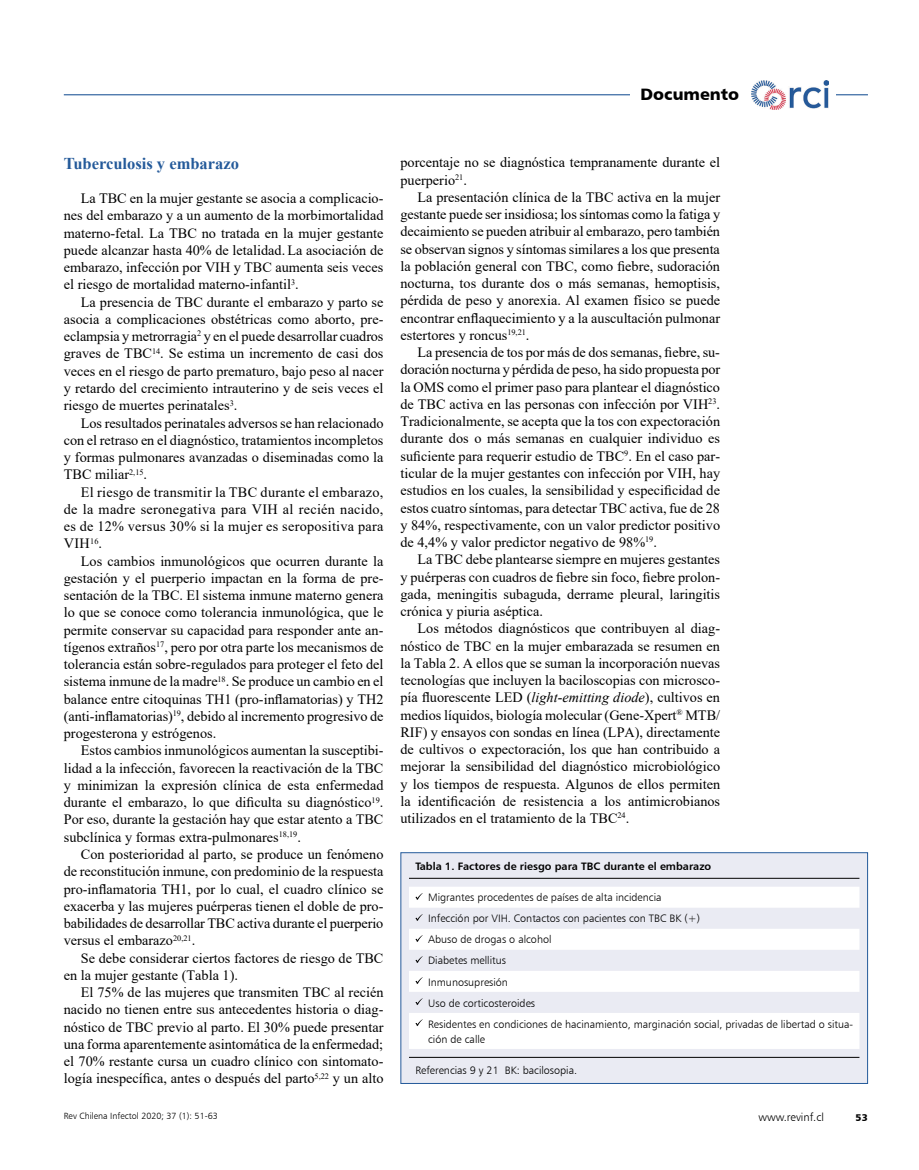
<style>
.page{position:relative;width:919px;height:1170px;background:#fff}
.page>*{position:absolute;margin:0;border:0;box-sizing:border-box;transform-origin:0 0}
.t1{font:700 16.5px "Times New Roman";color:#245a9a}
.t2{font:16.5px "Humanist 777 BT Black B";color:#000}
.t3{font:14.25px/17.2px "Times New Roman";color:#000;text-align:justify}
.t4{font:11.25px "Humanist 777 BT Light B";color:#000}
.t5{font:10.8px/21px "Humanist 777 BT Light B";color:#000}
.t6{font:10.8px "Humanist 777 BT Bold B";color:#000}
.t7{font:9.75px "Humanist 777 BT Black B";color:#000}
.t8{font:9px "Humanist 777 BT Light B";color:#000}
.s1{font-style:italic}
</style>
<div class="page">
<hr style="left:64px;top:94px;width:803px;height:1px;background:#245a9a">
<div style="left:744px;top:80px;width:92px;height:30px;background:#fff"></div>
<img style="left:751px;top:80px;width:77px;height:29px">
<div style="left:630px;top:79px;width:119px;height:30px;background:#fff"></div>
<div style="left:401px;top:852px;width:466px;height:231px;background:#eaebf3"></div>
<svg style="left:409px;top:887px;width:450px;height:161px;fill:#fff"></svg>
<hr style="left:409px;top:1057px;width:450px;height:1px;background:#000">
<hr style="left:409px;top:878px;width:450px;height:1px;background:#000">
<svg style="left:415px;top:893px;width:7px;height:7px"></svg>
<svg style="left:415px;top:914px;width:7px;height:7px"></svg>
<svg style="left:415px;top:935px;width:7px;height:7px"></svg>
<svg style="left:415px;top:956px;width:7px;height:7px"></svg>
<svg style="left:415px;top:977px;width:7px;height:7px"></svg>
<svg style="left:415px;top:998px;width:7px;height:7px"></svg>
<svg style="left:415px;top:1019px;width:7px;height:7px"></svg>
<div style="left:400px;top:852px;width:467px;height:231px;border:1px solid #245a9a"></div>
<p class="t2" style="left:640px;top:84px;width:100px">Documento</p>
<p class="t1" style="left:64px;top:151px;width:177px">Tuberculosis y embarazo</p>
<p class="t3" style="left:64px;top:189px;width:321px;text-indent:17px">La TBC en la mujer gestante se asocia a complicacio&shy;nes del embarazo y a un aumento de la morbimortalidad materno-fetal. La TBC no tratada en la mujer gestante puede alcanzar hasta 40% de letalidad.La asociación de embarazo, infección por VIH y TBC aumenta seis veces el riesgo de mortalidad materno-infantil<sup>3</sup>.</p>
<p class="t3" style="left:64px;top:293px;width:321px;text-indent:17px">La presencia de TBC durante el embarazo y parto se asocia a complicaciones obstétricas como aborto, pre&shy;eclampsia y metrorragia<sup>2</sup> y en el puede desarrollar cuadros graves de TBC<sup>14</sup>. Se estima un incremento de casi dos veces en el riesgo de parto prematuro, bajo peso al nacer y retardo del crecimiento intrauterino y de seis veces el riesgo de muertes perinatales<sup>3</sup>.</p>
<p class="t3" style="left:64px;top:413px;width:321px;text-indent:17px">Los resultados perinatales adversos se han relacionado con el retraso en el diagnóstico, tratamientos incompletos y formas pulmonares avanzadas o diseminadas como la TBC miliar<sup>2,15</sup>.</p>
<p class="t3" style="left:64px;top:482px;width:321px;text-indent:17px">El riesgo de transmitir la TBC durante el embarazo, de la madre seronegativa para VIH al recién nacido, es de 12% versus 30% si la mujer es seropositiva para VIH<sup>16</sup>.</p>
<p class="t3" style="left:64px;top:551px;width:321px;text-indent:17px">Los cambios inmunológicos que ocurren durante la gestación y el puerperio impactan en la forma de pre&shy;sentación de la TBC. El sistema inmune materno genera lo que se conoce como tolerancia inmunológica, que le permite conservar su capacidad para responder ante an&shy;tígenos extraños<sup>17</sup>, pero por otra parte los mecanismos de tolerancia están sobre-regulados para proteger el feto del sistema inmune de la madre<sup>18</sup>. Se produce un cambio en el balance entre citoquinas TH1 (pro-inflamatorias) y TH2 (anti-inflamatorias)<sup>19</sup>, debido al incremento progresivo de progesterona y estrógenos.</p>
<p class="t3" style="left:64px;top:741px;width:321px;text-indent:17px">Estos cambios inmunológicos aumentan la susceptibi&shy;lidad a la infección, favorecen la reactivación de la TBC y minimizan la expresión clínica de esta enfermedad durante el embarazo, lo que dificulta su diagnóstico<sup>19</sup>.<br>Por eso, durante la gestación hay que estar atento a TBC subclínica y formas extra-pulmonares<sup>18,19</sup>.</p>
<p class="t3" style="left:64px;top:845px;width:321px;text-indent:17px">Con posterioridad al parto, se produce un fenómeno de reconstitución inmune, con predominio de la respuesta pro-inflamatoria TH1, por lo cual, el cuadro clínico se exacerba y las mujeres puérperas tienen el doble de pro&shy;babilidades de desarrollar TBC activa durante el puerperio versus el embarazo<sup>20,21</sup>.</p>
<p class="t3" style="left:64px;top:948px;width:321px;text-indent:17px">Se debe considerar ciertos factores de riesgo de TBC en la mujer gestante (Tabla 1).</p>
<p class="t3" style="left:64px;top:983px;width:321px;text-indent:17px">El 75% de las mujeres que transmiten TBC al recién nacido no tienen entre sus antecedentes historia o diag&shy;nóstico de TBC previo al parto. El 30% puede presentar una forma aparentemente asintomática de la enfermedad; el 70% restante cursa un cuadro clínico con sintomato&shy;logía inespecífica, antes o después del parto<sup>5,22</sup> y un alto</p>
<p class="t8" style="left:64px;top:1110px;width:155px">Rev Chilena Infectol 2020; 37 (1): 51-63</p>
<p class="t3" style="left:400px;top:153px;width:321px">porcentaje no se diagnóstica tempranamente durante el puerperio<sup>21</sup>.</p>
<p class="t3" style="left:400px;top:188px;width:321px;text-indent:17px">La presentación clínica de la TBC activa en la mujer gestante puede ser insidiosa; los síntomas como la fatiga y decaimiento se pueden atribuir al embarazo, pero también se observan signos y síntomas similares a los que presenta la población general con TBC, como fiebre, sudoración nocturna, tos durante dos o más semanas, hemoptisis, pérdida de peso y anorexia. Al examen físico se puede encontrar enflaquecimiento y a la auscultación pulmonar estertores y roncus<sup>19,21</sup>.</p>
<p class="t3" style="left:400px;top:343px;width:321px;text-indent:17px">La presencia de tos por más de dos semanas, fiebre, su&shy;doración nocturna y pérdida de peso, ha sido propuesta por la OMS como el primer paso para plantear el diagnóstico de TBC activa en las personas con infección por VIH<sup>23</sup>.<br>Tradicionalmente, se acepta que la tos con expectoración durante dos o más semanas en cualquier individuo es suficiente para requerir estudio de TBC<sup>9</sup>. En el caso par&shy;ticular de la mujer gestantes con infección por VIH, hay estudios en los cuales, la sensibilidad y especificidad de estos cuatro síntomas, para detectar TBC activa, fue de 28 y 84%, respectivamente, con un valor predictor positivo de 4,4% y valor predictor negativo de 98%<sup>19</sup>.</p>
<p class="t3" style="left:400px;top:550px;width:321px;text-indent:17px">La TBC debe plantearse siempre en mujeres gestantes y puérperas con cuadros de fiebre sin foco, fiebre prolon&shy;gada, meningitis subaguda, derrame pleural, laringitis crónica y piuria aséptica.</p>
<p class="t3" style="left:400px;top:619px;width:321px;text-indent:17px">Los métodos diagnósticos que contribuyen al diag&shy;nóstico de TBC en la mujer embarazada se resumen en la Tabla 2. A ellos que se suman la incorporación nuevas tecnologías que incluyen la baciloscopias con microsco&shy;pía fluorescente LED (<span class="s1">light-emitting diode</span>), cultivos en medios líquidos, biología molecular (Gene-Xpert<sup>®</sup> MTB/ RIF) y ensayos con sondas en línea (LPA), directamente de cultivos o expectoración, los que han contribuido a mejorar la sensibilidad del diagnóstico microbiológico y los tiempos de respuesta. Algunos de ellos permiten la identificación de resistencia a los antimicrobianos utilizados en el tratamiento de la TBC<sup>24</sup>.</p>
<p class="t6" style="left:415px;top:859px;width:297px">Tabla 1. Factores de riesgo para TBC durante el embarazo</p>
<p class="t5" style="left:428px;top:886px;width:426px">Migrantes procedentes de países de alta incidencia<br>Infección por VIH. Contactos con pacientes con TBC BK (+)<br>Abuso de drogas o alcohol<br>Diabetes mellitus<br>Inmunosupresión<br>Uso de corticosteroides<br>Residentes en condiciones de hacinamiento, marginación social, privadas de libertad o situa-</p>
<p class="t5" style="left:428px;top:1028px;width:58px">ción de calle</p>
<p class="t5" style="left:415px;top:1059px;width:163px">Referencias 9 y 21 BK: bacilosopia.</p>
<p class="t4" style="left:758px;top:1110px;width:67px">www.revinf.cl</p>
<p class="t7" style="left:855px;top:1111px;width:14px">53</p>
</div>
